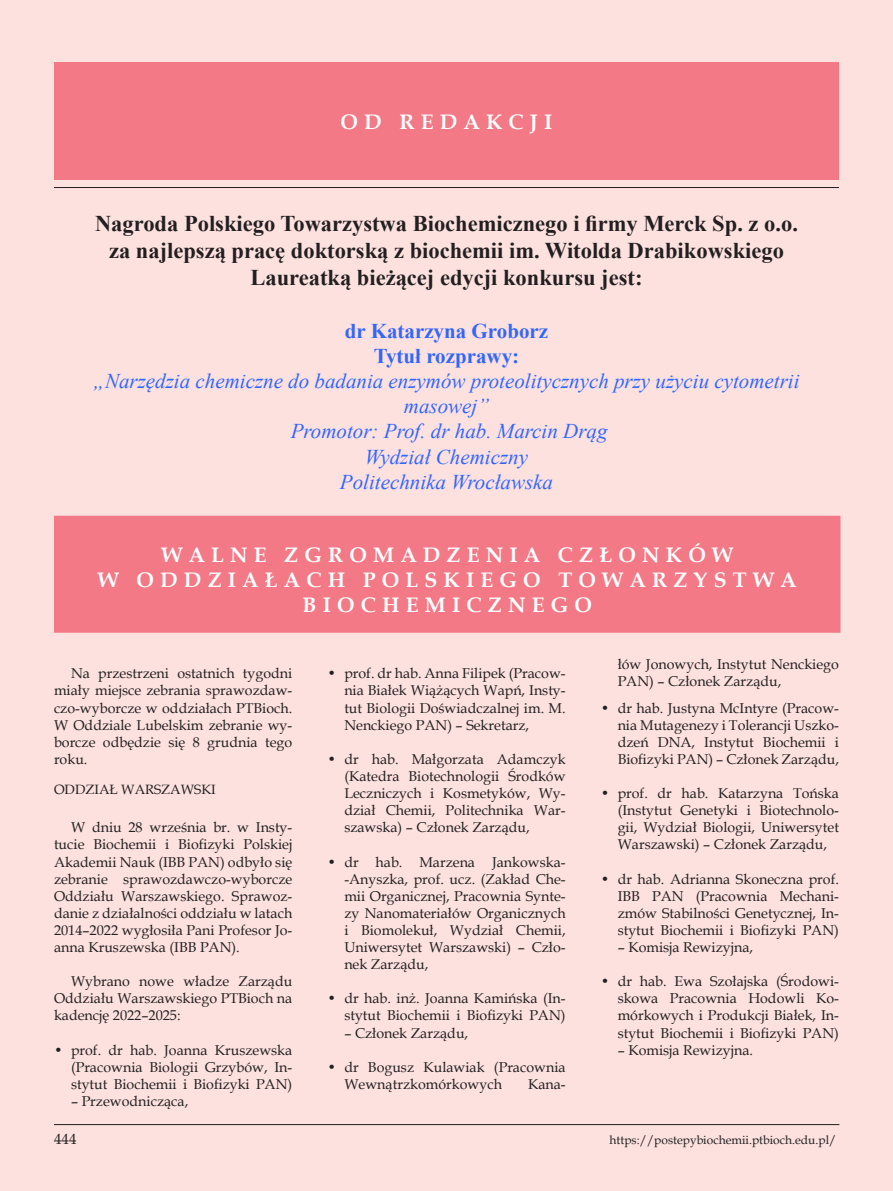
<style>
.page{position:relative;width:893px;height:1191px;background:#fce1df}
.page>*{position:absolute;margin:0;border:0;box-sizing:border-box;transform-origin:0 0}
.Tytuł{font:700 22.5px/27px "Times New Roman";color:#231f20;text-align:center}
.Tytuł-2{font:italic 21px/25.2px "Times New Roman";color:#36f;text-align:center}
.Tytul_glowny{font:700 21px/25.2px "Book Antiqua";letter-spacing:.295em;color:#fff;text-align:center}
.Tytuł-3{font:700 21px "Times New Roman";color:#36f}
.t1{font:15px "Book Antiqua";color:#231f20}
.Body_tekst{font:14.25px/17.1px "Book Antiqua";color:#231f20;text-align:justify}
.Tytul_2{font:13.5px "Book Antiqua";color:#231f20}
.t2{font:12px "Book Antiqua";color:#231f20}
</style>
<div class="page">
<hr style="left:54px;top:1124px;width:785px;height:1px;background:#231f20">
<div style="left:54px;top:63px;width:785px;height:116px;background:#f27985"></div>
<hr style="left:54px;top:187px;width:785px;height:1px;background:#231f20">
<div style="left:55px;top:516px;width:785px;height:116px;background:#f27985"></div>
<p class="Tytul_glowny" style="left:341px;top:109px;width:213px">OD REDAKCJI</p>
<p class="Tytuł" style="left:95px;top:210px;width:704px">Nagroda Polskiego Towarzystwa Biochemicznego i firmy Merck Sp. z o.o. za najlepszą pracę doktorską z biochemii im. Witolda Drabikowskiego<br>Laureatką bieżącej edycji konkursu jest:</p>
<p class="Tytuł-3" style="left:345px;top:315px;width:205px">dr Katarzyna Groborz</p>
<p class="Tytuł-3" style="left:374px;top:340px;width:147px">Tytuł rozprawy:</p>
<p class="Tytuł-2" style="left:93px;top:368px;width:708px">„Narzędzia chemiczne do badania enzymów proteolitycznych przy użyciu cytometrii masowej”</p>
<p class="Tytuł-2" style="left:291px;top:418px;width:318px">Promotor: Prof. dr hab. Marcin Drąg</p>
<p class="Tytuł-2" style="left:365px;top:443px;width:165px">Wydział Chemiczny</p>
<p class="Tytuł-2" style="left:340px;top:469px;width:215px">Politechnika Wrocławska</p>
<p class="Tytul_glowny" style="left:98px;top:542px;width:700px">WALNE ZGROMADZENIA CZŁONKÓW<br>W ODDZIAŁACH POLSKIEGO TOWARZYSTWA<br>BIOCHEMICZNEGO</p>
<p class="Body_tekst" style="left:54px;top:664px;width:240px;text-indent:17px">Na przestrzeni ostatnich tygodni miały miejsce zebrania sprawozdaw&shy;czo-wyborcze w oddziałach PTBioch.<br>W Oddziale Lubelskim zebranie wy&shy;borcze odbędzie się 8 grudnia tego roku.</p>
<p class="Tytul_2" style="left:54px;top:780px;width:163px">ODDZIAŁ WARSZAWSKI</p>
<p class="Body_tekst" style="left:54px;top:818px;width:240px;text-indent:17px">W dniu 28 września br. w Insty&shy;tucie Biochemii i Biofizyki Polskiej Akademii Nauk (IBB PAN) odbyło się zebranie sprawozdawczo-wyborcze Oddziału Warszawskiego. Sprawoz&shy;danie z działalności oddziału w latach 2014–2022 wygłosiła Pani Profesor Jo&shy;anna Kruszewska (IBB PAN).</p>
<p class="Body_tekst" style="left:54px;top:972px;width:240px;text-indent:17px">Wybrano nowe władze Zarządu Oddziału Warszawskiego PTBioch na kadencję 2022–2025:</p>
<p class="Body_tekst" style="left:71px;top:1041px;width:223px;text-indent:-17px">• prof. dr hab. Joanna Kruszewska (Pracownia Biologii Grzybów, In&shy;stytut Biochemii i Biofizyki PAN)</p>
<p class="Body_tekst" style="left:71px;top:1092px;width:119px">– Przewodnicząca,</p>
<p class="Body_tekst" style="left:344px;top:664px;width:223px;text-indent:-17px">• prof. dr hab. Anna Filipek (Pracow&shy;nia Białek Wiążących Wapń, Insty&shy;tut Biologii Doświadczalnej im. M.<br>Nenckiego PAN) – Sekretarz,</p>
<p class="Body_tekst" style="left:344px;top:750px;width:223px;text-indent:-17px">• dr hab. Małgorzata Adamczyk (Katedra Biotechnologii Środków Leczniczych i Kosmetyków, Wy&shy;dział Chemii, Politechnika War&shy;szawska) – Członek Zarządu,</p>
<p class="Body_tekst" style="left:344px;top:852px;width:223px;text-indent:-17px">• dr hab. Marzena Jankowska--Anyszka, prof. ucz. (Zakład Che&shy;mii Organicznej, Pracownia Synte&shy;zy Nanomateriałów Organicznych i Biomolekuł, Wydział Chemii, Uniwersytet Warszawski) – Czło&shy;nek Zarządu,</p>
<p class="Body_tekst" style="left:327px;top:989px;width:240px;text-align:right">• dr hab. inż. Joanna Kamińska (In&shy;stytut Biochemii i Biofizyki PAN)</p>
<p class="Body_tekst" style="left:344px;top:1023px;width:125px">– Członek Zarządu,</p>
<p class="Body_tekst" style="left:344px;top:1058px;width:223px;text-indent:-17px">• dr Bogusz Kulawiak (Pracownia<br>Wewnątrzkomórkowych</p>
<p class="Body_tekst" style="left:528px;top:1075px;width:39px">Kana-</p>
<p class="Body_tekst" style="left:618px;top:655px;width:223px">łów Jonowych, Instytut Nenckiego<br>PAN) – Członek Zarządu,</p>
<p class="Body_tekst" style="left:618px;top:699px;width:223px;text-indent:-17px">• dr hab. Justyna McIntyre (Pracow&shy;nia Mutagenezy i Tolerancji Uszko&shy;dzeń DNA, Instytut Biochemii i Biofizyki PAN) – Członek Zarządu,</p>
<p class="Body_tekst" style="left:618px;top:784px;width:223px;text-indent:-17px">• prof. dr hab. Katarzyna Tońska (Instytut Genetyki i Biotechnolo&shy;gii, Wydział Biologii, Uniwersytet Warszawski) – Członek Zarządu,</p>
<p class="Body_tekst" style="left:618px;top:870px;width:223px;text-indent:-17px">• dr hab. Adrianna Skoneczna prof.<br>IBB PAN (Pracownia Mechani&shy;zmów Stabilności Genetycznej, In&shy;stytut Biochemii i Biofizyki PAN)</p>
<p class="Body_tekst" style="left:618px;top:938px;width:137px">– Komisja Rewizyjna,</p>
<p class="Body_tekst" style="left:618px;top:972px;width:223px;text-indent:-17px">• dr hab. Ewa Szołajska (Środowi&shy;skowa Pracownia Hodowli Ko&shy;mórkowych i Produkcji Białek, In&shy;stytut Biochemii i Biofizyki PAN)</p>
<p class="Body_tekst" style="left:618px;top:1041px;width:137px">– Komisja Rewizyjna.</p>
<p class="t1" style="left:54px;top:1128px;width:24px">444</p>
<p class="t2" style="left:610px;top:1131px;width:228px">https://postepybiochemii.ptbioch.edu.pl/</p>
</div>
